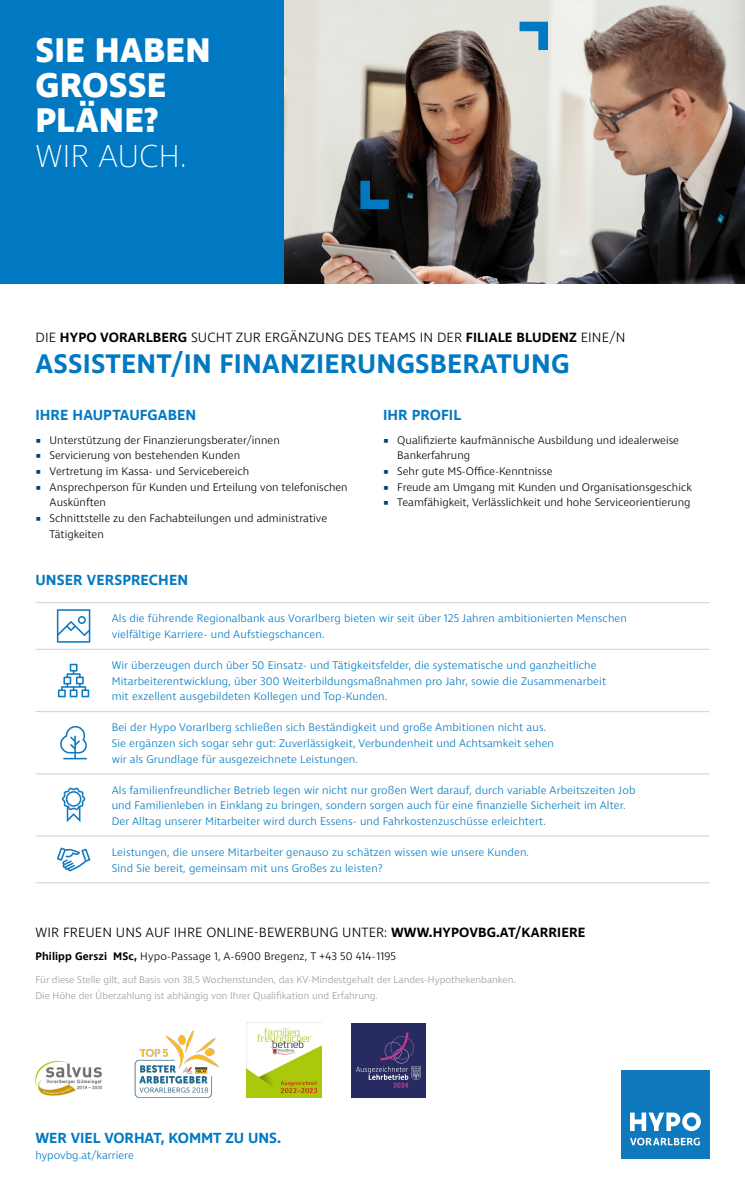
<style>
.page{position:relative;width:745px;height:1195px;background:#fff}
.page>*{position:absolute;margin:0;border:0;box-sizing:border-box;transform-origin:0 0}
.t1{font:700 35px/35px "Ingra";letter-spacing:.005em;color:#fff}
.t2{font:200 32.5px "Ingra";letter-spacing:-.005em;color:#fff}
.t3{font:600 27.5px "Ingra";letter-spacing:.01em;color:#0079c2}
.t4{font:600 15px "Ingra";letter-spacing:.005em;color:#0079c2}
.t5{font:300 13.75px "Ingra";letter-spacing:.01em;color:#000}
.t6{font:300 11.25px/15.6px "Ingra";letter-spacing:.01em;color:#0079c2}
.t7{font:300 11.25px/15.6px "Ingra";color:#000}
.t8{font:300 10px/15.6px "Ingra";color:#9c9c9c}
.s1{font-weight:600}
.s2{font-size:9.38px;color:#00426c}
</style>
<div class="page">
<img style="left:283px;top:0;width:461px;height:283px">
<svg style="left:519px;top:22px;width:28px;height:28px"></svg>
<svg style="left:360px;top:181px;width:28px;height:28px"></svg>
<div style="left:0;top:0;width:283px;height:283px;background:#0079c2"></div>
<div style="left:620px;top:1070px;width:89px;height:88px;background:#0f79be"></div>
<svg style="left:630px;top:1137px;width:69px;height:8px"></svg>
<svg style="left:630px;top:1112px;width:70px;height:18px"></svg>
<svg style="left:57px;top:847px;width:33px;height:24px"></svg>
<svg style="left:62px;top:787px;width:23px;height:35px"></svg>
<svg style="left:60px;top:726px;width:27px;height:33px"></svg>
<svg style="left:58px;top:663px;width:31px;height:34px"></svg>
<svg style="left:57px;top:609px;width:33px;height:33px"></svg>
<hr style="left:35px;top:773px;width:674px;height:1px;background:#d4dade">
<hr style="left:35px;top:881px;width:674px;height:2px;background:#d4dade">
<hr style="left:35px;top:835px;width:674px;height:1px;background:#d4dade">
<hr style="left:35px;top:710px;width:674px;height:2px;background:#d4dade">
<hr style="left:35px;top:648px;width:674px;height:1px;background:#d4dade">
<hr style="left:35px;top:602px;width:674px;height:1px;background:#d4dade">
<img style="left:134px;top:1030px;width:85px;height:67px">
<img style="left:247px;top:1022px;width:74px;height:75px">
<img style="left:35px;top:1060px;width:67px;height:36px">
<div style="left:351px;top:1022px;width:74px;height:75px;background:#282b61"></div>
<svg style="left:356px;top:1032px;width:64px;height:55px"></svg>
<h1 class="t1" style="left:35px;top:34px;width:177px">SIE HABEN<br>GROSSE<br>PLÄNE?</h1>
<h2 class="t2" style="left:35px;top:136px;width:153px">WIR AUCH.</h2>
<p class="t5" style="left:36px;top:329px;width:591px">DIE <span class="s1">HYPO VORARLBERG</span> SUCHT ZUR ERGÄNZUNG DES TEAMS IN DER <span class="s1">FILIALE BLUDENZ</span> EINE/N</p>
<h3 class="t3" style="left:36px;top:347px;width:535px">ASSISTENT/IN FINANZIERUNGSBERATUNG</h3>
<h3 class="t4" style="left:35px;top:406px;width:162px">IHRE HAUPTAUFGABEN</h3>
<p class="t7" style="left:35px;top:432px;width:246px"><span class="s2">▪</span> Unterstützung der Finanzierungsberater/innen</p>
<p class="t7" style="left:35px;top:448px;width:206px"><span class="s2">▪</span> Servicierung von bestehenden Kunden</p>
<p class="t7" style="left:35px;top:464px;width:215px"><span class="s2">▪</span> Vertretung im Kassa- und Servicebereich</p>
<p class="t7" style="left:50px;top:479px;width:299px;text-indent:-14px"><span class="s2">▪</span> Ansprechperson für Kunden und Erteilung von telefonischen<br>Auskünften</p>
<p class="t7" style="left:50px;top:511px;width:279px;text-indent:-14px"><span class="s2">▪</span> Schnittstelle zu den Fachabteilungen und administrative<br>Tätigkeiten</p>
<h3 class="t4" style="left:383px;top:406px;width:79px">IHR PROFIL</h3>
<p class="t7" style="left:397px;top:432px;width:283px;text-indent:-14px"><span class="s2">▪</span> Qualifizierte kaufmännische Ausbildung und idealerweise<br>Bankerfahrung</p>
<p class="t7" style="left:383px;top:464px;width:171px"><span class="s2">▪</span> Sehr gute MS-Office-Kenntnisse</p>
<p class="t7" style="left:383px;top:479px;width:310px"><span class="s2">▪</span> Freude am Umgang mit Kunden und Organisationsgeschick</p>
<p class="t7" style="left:383px;top:495px;width:309px"><span class="s2">▪</span> Teamfähigkeit, Verlässlichkeit und hohe Serviceorientierung</p>
<h3 class="t4" style="left:35px;top:570px;width:154px">UNSER VERSPRECHEN</h3>
<p class="t6" style="left:112px;top:611px;width:516px">Als die führende Regionalbank aus Vorarlberg bieten wir seit über 125 Jahren ambitionierten Menschen vielfältige Karriere- und Aufstiegschancen.</p>
<p class="t6" style="left:112px;top:658px;width:495px">Wir überzeugen durch über 50 Einsatz- und Tätigkeitsfelder, die systematische und ganzheitliche<br>Mitarbeiterentwicklung, über 300 Weiterbildungsmaßnahmen pro Jahr, sowie die Zusammenarbeit mit exzellent ausgebildeten Kollegen und Top-Kunden.</p>
<p class="t6" style="left:112px;top:720px;width:443px">Bei der Hypo Vorarlberg schließen sich Beständigkeit und große Ambitionen nicht aus.<br>Sie ergänzen sich sogar sehr gut: Zuverlässigkeit, Verbundenheit und Achtsamkeit sehen wir als Grundlage für ausgezeichnete Leistungen.</p>
<p class="t6" style="left:112px;top:782px;width:525px">Als familienfreundlicher Betrieb legen wir nicht nur großen Wert darauf, durch variable Arbeitszeiten Job und Familienleben in Einklang zu bringen, sondern sorgen auch für eine finanzielle Sicherheit im Alter.<br>Der Alltag unserer Mitarbeiter wird durch Essens- und Fahrkostenzuschüsse erleichtert.</p>
<p class="t6" style="left:112px;top:844px;width:418px">Leistungen, die unsere Mitarbeiter genauso zu schätzen wissen wie unsere Kunden.<br>Sind Sie bereit, gemeinsam mit uns Großes zu leisten?</p>
<p class="t5" style="left:36px;top:923px;width:551px">WIR FREUEN UNS AUF IHRE ONLINE-BEWERBUNG UNTER: <span class="s1">WWW.HYPOVBG.AT/KARRIERE</span></p>
<p class="t7" style="left:35px;top:948px;width:361px"><span class="s1">Philipp Gerszi MSc,</span> Hypo-Passage 1, A-6900 Bregenz, T +43 50 414-1195</p>
<p class="t8" style="left:35px;top:972px;width:481px">Für diese Stelle gilt, auf Basis von 38,5 Wochenstunden, das KV-Mindestgehalt der Landes-Hypothekenbanken.<br>Die Höhe der Überzahlung ist abhängig von Ihrer Qualifikation und Erfahrung.</p>
<h3 class="t4" style="left:35px;top:1128px;width:247px">WER VIEL VORHAT, KOMMT ZU UNS.</h3>
<p class="t6" style="left:35px;top:1147px;width:100px">hypovbg.at/karriere</p>
</div>
